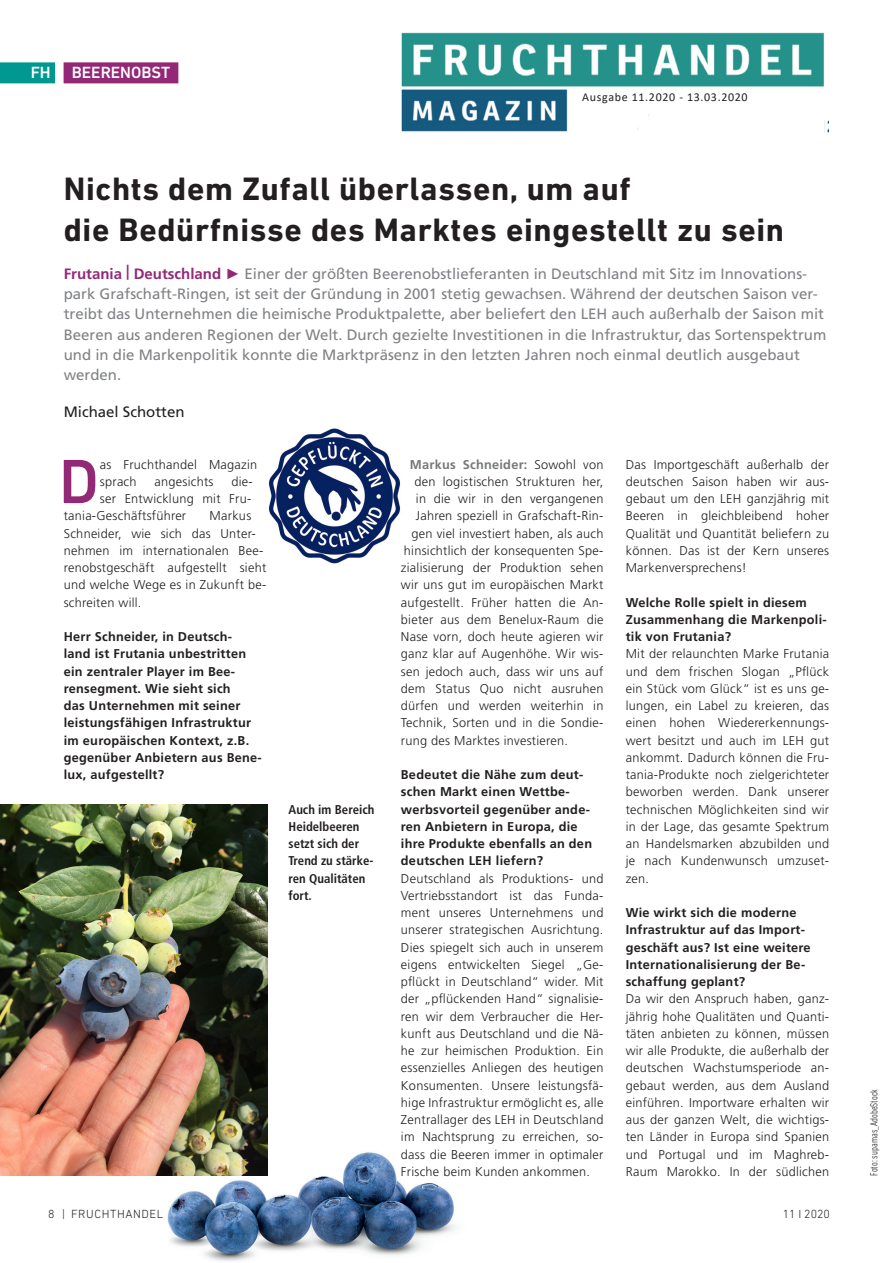
<style>
.page{position:relative;width:893px;height:1263px;background:#fff}
.page>*{position:absolute;margin:0;border:0;box-sizing:border-box;transform-origin:0 0}
.t1{font:500 63.45px "DIN Next LT Pro";color:#932877}
.t2{font:700 33px/40.5px "DIN Next LT Pro";letter-spacing:.02em;color:#231f20}
.t3{font:500 16.5px "DIN Next LT Pro";color:#fff}
.t4{font:15px/20.2px "Frutiger LT";color:#808285}
.t5{font:15px "Frutiger LT";color:#231f20}
.t6{font:300 12.75px/17.2px "Frutiger LT";letter-spacing:.02em;color:#231f20;text-align:justify}
.t7{font:700 12.75px/17.2px "Frutiger LT";letter-spacing:.02em;color:#231f20}
.t8{font:700 condensed 12.75px/17.2px "Frutiger LT";color:#231f20}
.t9{font:700 12.75px "Frutiger LT";letter-spacing:.02em;color:#76787b}
.t10{font:12px "Calibri";letter-spacing:.055em;color:#231f20}
.t11{font:300 12px "DIN Next LT Pro";letter-spacing:.05em;color:#231f20}
.t12{font:300 condensed 10.5px "DIN Next LT Pro";color:#231f20}
.s1{font-weight:700;color:#932877}
.s2{font-family:"Arial";color:#932877}
.s3{font-weight:300;color:#231f20}
</style>
<div class="page">
<div style="left:0;top:62px;width:55px;height:21px;background:#009891"></div>
<div style="left:64px;top:62px;width:114px;height:21px;background:#932877"></div>
<img style="left:167px;top:1119px;width:288px;height:142px">
<img style="left:0;top:804px;width:267px;height:372px">
<img style="left:269px;top:428px;width:131px;height:136px">
<img style="left:401px;top:32px;width:427px;height:101px">
<img style="left:569px;top:90px;width:255px;height:43px">
<p class="t3" style="left:31px;top:63px;width:22px">FH</p>
<p class="t3" style="left:72px;top:63px;width:100px">BEERENOBST</p>
<p class="t10" style="left:582px;top:88px;width:167px">Ausgabe 11.2020 - 13.03.2020</p>
<h2 class="t2" style="left:64px;top:168px;width:722px">Nichts dem Zufall überlassen, um auf<br>die Bedürfnisse des Marktes eingestellt zu sein</h2>
<p class="t4" style="left:64px;top:264px;width:764px"><span class="s1">Frutania </span><sup>|</sup> <span class="s1">Deutschland</span> <span class="s2">►</span> Einer der größten Beerenobstlieferanten in Deutschland mit Sitz im Innovations&shy;park Grafschaft-Ringen, ist seit der Gründung in 2001 stetig gewachsen. Während der deutschen Saison ver&shy;treibt das Unternehmen die heimische Produktpalette, aber beliefert den LEH auch außerhalb der Saison mit Beeren aus anderen Regionen der Welt. Durch gezielte Investitionen in die Infrastruktur, das Sortenspektrum und in die Markenpolitik konnte die Marktpräsenz in den letzten Jahren noch einmal deutlich ausgebaut werden.</p>
<p class="t5" style="left:64px;top:403px;width:122px">Michael Schotten</p>
<h1 class="t1" style="left:59px;top:445px;width:41px">D</h1>
<p class="t6" style="left:100px;top:456px;width:159px">as Fruchthandel Magazin sprach</p>
<p class="t6" style="left:155px;top:473px;width:60px">angesichts</p>
<p class="t6" style="left:231px;top:473px;width:23px">die-</p>
<p class="t6" style="left:100px;top:490px;width:153px">ser Entwicklung mit Fru-</p>
<p class="t6" style="left:64px;top:507px;width:124px">tania-Geschäftsführer</p>
<p class="t6" style="left:64px;top:507px;width:204px;text-align:left;text-indent:146px">Markus<br>Schneider, wie sich das Unter&shy;nehmen im internationalen Bee&shy;renobstgeschäft aufgestellt sieht und welche Wege es in Zukunft be&shy;schreiten will.</p>
<p class="t7" style="left:64px;top:628px;width:199px">Herr Schneider, in Deutsch&shy;land ist Frutania unbestritten ein zentraler Player im Bee&shy;rensegment. Wie sieht sich<br>das Unternehmen mit seiner leistungsfähigen Infrastruktur im europäischen Kontext, z.B. gegenüber Anbietern aus Bene&shy;lux, aufgestellt?</p>
<p class="t8" style="left:289px;top:801px;width:87px">Auch im Bereich<br>Heidelbeeren setzt sich der<br>Trend zu stärke&shy;ren Qualitäten fort.</p>
<p class="t11" style="left:48px;top:1206px;width:117px">8 | FRUCHTHANDEL</p>
<p class="t9" style="left:410px;top:457px;width:195px">Markus Schneider: <span class="s3">Sowohl von</span></p>
<p class="t6" style="left:414px;top:473px;width:191px">den logistischen Strukturen her,</p>
<p class="t6" style="left:416px;top:490px;width:189px">in die wir in den vergangenen</p>
<p class="t6" style="left:416px;top:507px;width:189px">Jahren speziell in Grafschaft-Rin-</p>
<p class="t6" style="left:411px;top:525px;width:194px">gen viel investiert haben, als auch</p>
<p class="t6" style="left:404px;top:542px;width:201px">hinsichtlich der konsequenten Spe-</p>
<p class="t6" style="left:401px;top:559px;width:204px">zialisierung der Produktion sehen</p>
<p class="t6" style="left:401px;top:576px;width:204px">wir uns gut im europäischen Markt</p>
<p class="t6" style="left:401px;top:594px;width:204px">aufgestellt. Früher hatten die An-</p>
<p class="t6" style="left:401px;top:611px;width:204px">bieter aus dem Benelux-Raum die</p>
<p class="t6" style="left:401px;top:628px;width:204px">Nase vorn, doch heute agieren wir</p>
<p class="t6" style="left:401px;top:645px;width:204px">ganz klar auf Augenhöhe. Wir wis-</p>
<p class="t6" style="left:401px;top:663px;width:204px">sen jedoch auch, dass wir uns auf</p>
<p class="t6" style="left:401px;top:680px;width:204px">dem Status Quo nicht ausruhen</p>
<p class="t6" style="left:401px;top:697px;width:204px">dürfen und werden weiterhin in</p>
<p class="t6" style="left:401px;top:714px;width:204px">Technik, Sorten und in die Sondie-</p>
<p class="t6" style="left:401px;top:732px;width:169px">rung des Marktes investieren.</p>
<p class="t7" style="left:401px;top:766px;width:193px">Bedeutet die Nähe zum deut&shy;schen Markt einen Wettbe&shy;werbsvorteil gegenüber ande&shy;ren Anbietern in Europa, die ihre Produkte ebenfalls an den deutschen LEH liefern?</p>
<p class="t6" style="left:401px;top:870px;width:204px">Deutschland als Produktions- und Vertriebsstandort ist das Funda&shy;ment unseres Unternehmens und unserer strategischen Ausrichtung.<br>Dies spiegelt sich auch in unserem eigens entwickelten Siegel „Ge&shy;pflückt in Deutschland“ wider. Mit der „pflückenden Hand“ signalisie&shy;ren wir dem Verbraucher die Her&shy;kunft aus Deutschland und die Nä&shy;he zur heimischen Produktion. Ein essenzielles Anliegen des heutigen Konsumenten. Unsere leistungsfä&shy;hige Infrastruktur ermöglicht es, alle Zentrallager des LEH in Deutschland im Nachtsprung zu erreichen, so&shy;dass die Beeren immer in optimaler Frische beim Kunden ankommen.</p>
<p class="t6" style="left:626px;top:456px;width:205px">Das Importgeschäft außerhalb der deutschen Saison haben wir aus&shy;gebaut um den LEH ganzjährig mit Beeren in gleichbleibend hoher Qualität und Quantität beliefern zu können. Das ist der Kern unseres Markenversprechens!</p>
<p class="t7" style="left:626px;top:594px;width:203px">Welche Rolle spielt in diesem<br>Zusammenhang die Markenpoli&shy;tik von Frutania?</p>
<p class="t6" style="left:626px;top:645px;width:205px">Mit der relaunchten Marke Frutania und dem frischen Slogan „Pflück ein Stück vom Glück“ ist es uns ge&shy;lungen, ein Label zu kreieren, das einen hohen Wiedererkennungs&shy;wert besitzt und auch im LEH gut ankommt. Dadurch können die Fru&shy;tania-Produkte noch zielgerichteter beworben werden. Dank unserer technischen Möglichkeiten sind wir in der Lage, das gesamte Spektrum an Handelsmarken abzubilden und je nach Kundenwunsch umzuset&shy;zen.</p>
<p class="t7" style="left:626px;top:904px;width:187px">Wie wirkt sich die moderne<br>Infrastruktur auf das Import&shy;geschäft aus? Ist eine weitere<br>Internationalisierung der Be&shy;schaffung geplant?</p>
<p class="t6" style="left:626px;top:990px;width:205px">Da wir den Anspruch haben, ganz&shy;jährig hohe Qualitäten und Quanti&shy;täten anbieten zu können, müssen wir alle Produkte, die außerhalb der deutschen Wachstumsperiode an&shy;gebaut werden, aus dem Ausland einführen. Importware erhalten wir aus der ganzen Welt, die wichtigs&shy;ten Länder in Europa sind Spanien und Portugal und im Maghreb-Raum Marokko. In der südlichen</p>
<p class="t11" style="left:783px;top:1206px;width:49px">11 I 2020</p>
<p class="t12" style="left:868px;top:1176px;width:88px;rotate:-90deg">Foto: supamas_AdobeStock</p>
</div>
